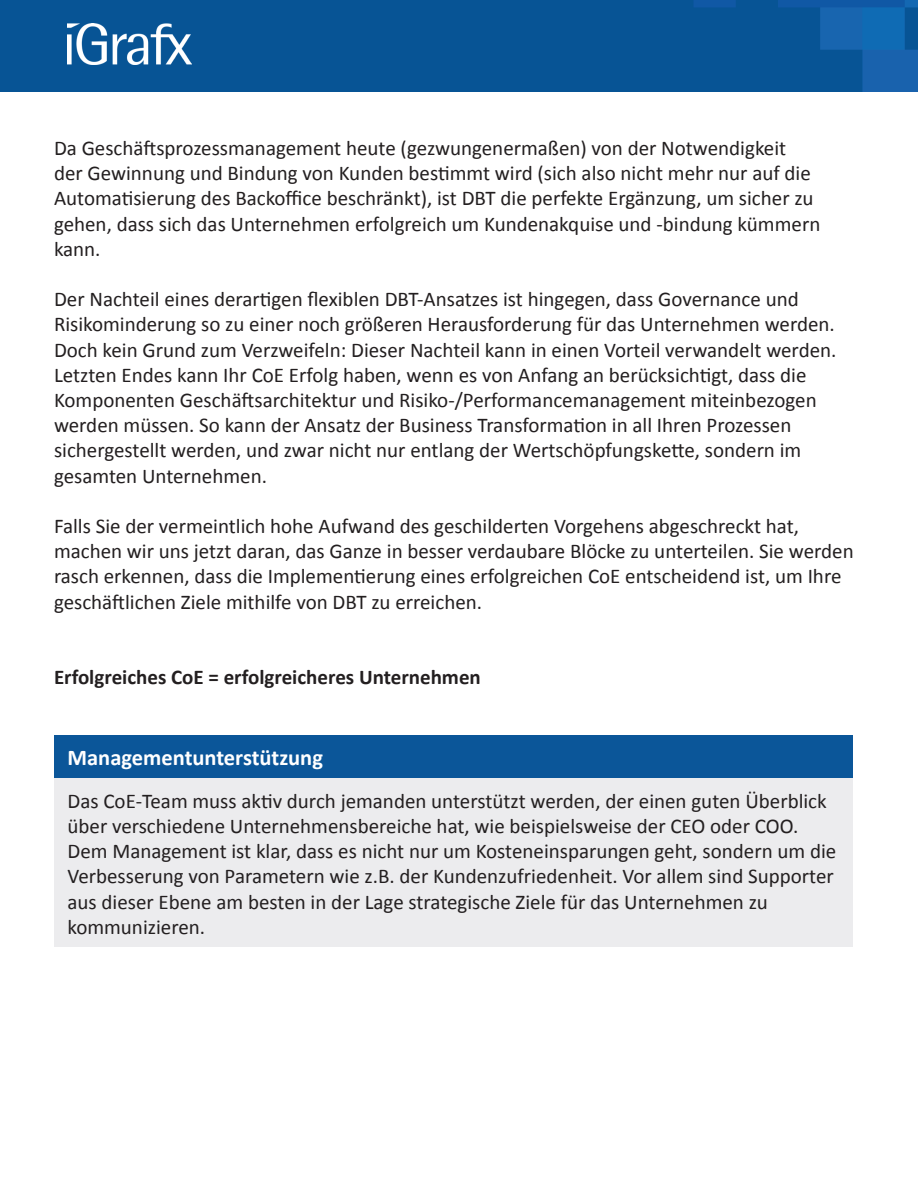
<style>
.page{position:relative;width:918px;height:1188px;background:#fff}
.page>*{position:absolute;margin:0;border:0;box-sizing:border-box;transform-origin:0 0}
.t1{font:700 22.5px "Calibri";color:#fff}
.t2{font:21px/25.2px "Calibri";color:#231f20}
.t3{font:700 21px "Calibri";color:#231f20}
</style>
<div class="page">
<img style="left:0;top:0;width:918px;height:91px">
<img style="left:68px;top:24px;width:123px;height:40px">
<div style="left:54px;top:735px;width:798px;height:44px;background:#0b5699"></div>
<div style="left:54px;top:779px;width:798px;height:168px;background:#ececee"></div>
<p class="t2" style="left:54px;top:136px;width:768px">Da Geschäftsprozessmanagement heute (gezwungenermaßen) von der Notwendigkeit<br>der Gewinnung und Bindung von Kunden bestimmt wird (sich also nicht mehr nur auf die Automatisierung des Backoffice beschränkt), ist DBT die perfekte Ergänzung, um sicher zu gehen, dass sich das Unternehmen erfolgreich um Kundenakquise und -bindung kümmern kann.</p>
<p class="t2" style="left:54px;top:287px;width:784px">Der Nachteil eines derartigen flexiblen DBT-Ansatzes ist hingegen, dass Governance und Risikominderung so zu einer noch größeren Herausforderung für das Unternehmen werden.<br>Doch kein Grund zum Verzweifeln: Dieser Nachteil kann in einen Vorteil verwandelt werden.<br>Letzten Endes kann Ihr CoE Erfolg haben, wenn es von Anfang an berücksichtigt, dass die Komponenten Geschäftsarchitektur und Risiko-/Performancemanagement miteinbezogen werden müssen. So kann der Ansatz der Business Transformation in all Ihren Prozessen sichergestellt werden, und zwar nicht nur entlang der Wertschöpfungskette, sondern im gesamten Unternehmen.</p>
<p class="t2" style="left:54px;top:514px;width:801px">Falls Sie der vermeintlich hohe Aufwand des geschilderten Vorgehens abgeschreckt hat, machen wir uns jetzt daran, das Ganze in besser verdaubare Blöcke zu unterteilen. Sie werden rasch erkennen, dass die Implementierung eines erfolgreichen CoE entscheidend ist, um Ihre geschäftlichen Ziele mithilfe von DBT zu erreichen.</p>
<p class="t3" style="left:54px;top:664px;width:428px">Erfolgreiches CoE = erfolgreicheres Unternehmen</p>
<p class="t1" style="left:68px;top:743px;width:257px">Managementunterstützung</p>
<p class="t2" style="left:68px;top:788px;width:770px">Das CoE-Team muss aktiv durch jemanden unterstützt werden, der einen guten Überblick über verschiedene Unternehmensbereiche hat, wie beispielsweise der CEO oder COO.<br>Dem Management ist klar, dass es nicht nur um Kosteneinsparungen geht, sondern um die Verbesserung von Parametern wie z.B. der Kundenzufriedenheit. Vor allem sind Supporter aus dieser Ebene am besten in der Lage strategische Ziele für das Unternehmen zu kommunizieren.</p>
</div>
